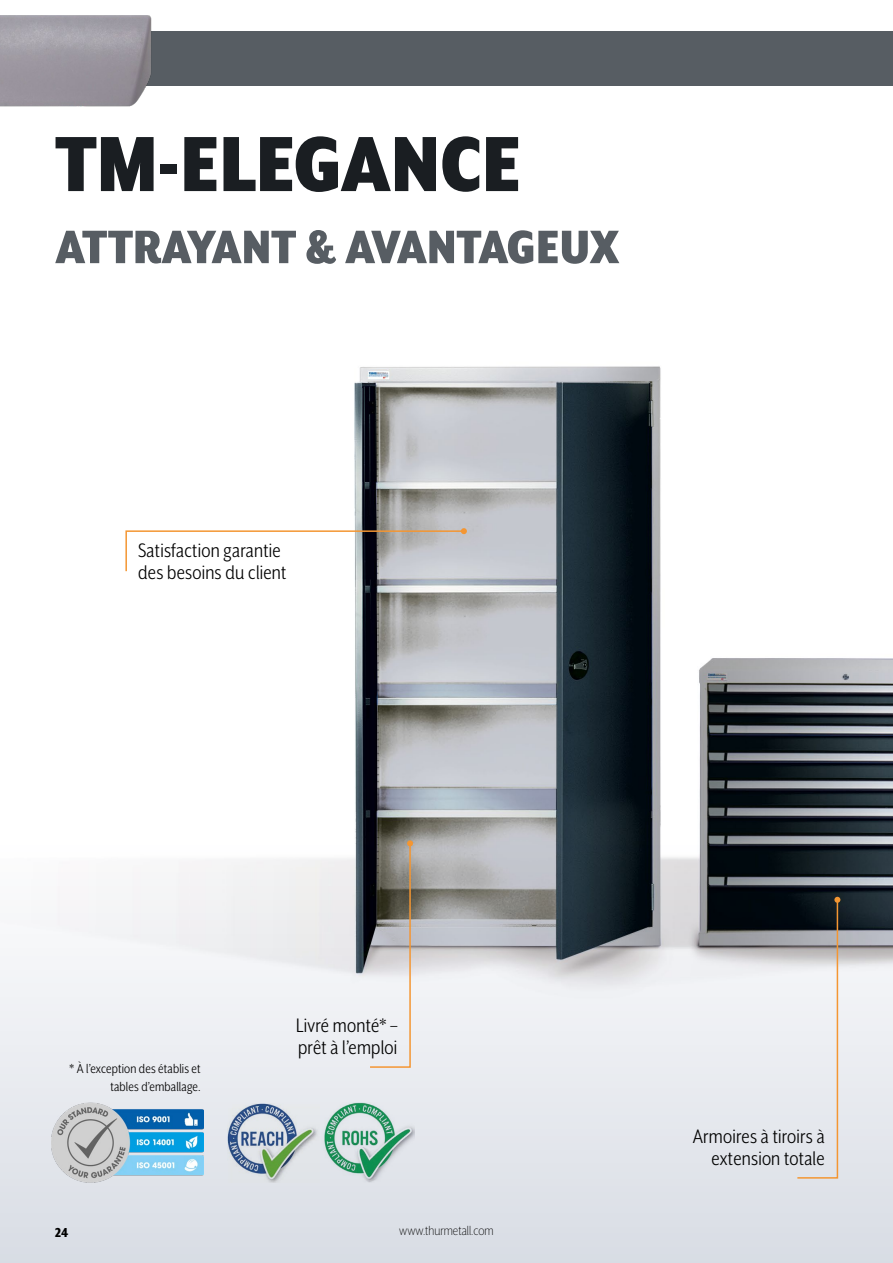
<style>
.page{position:relative;width:893px;height:1263px;background:#fff}
.page>*{position:absolute;margin:0;border:0;box-sizing:border-box;transform-origin:0 0}
.t1{font:900 90px "Mr Eaves XL San Nar OT";color:#1a1e22}
.t2{font:900 54px "Mr Eaves XL San Nar OT";color:#575d63}
.t3{font:22.5px/22.5px "Mr Eaves XL San Nar OT";letter-spacing:.01em;color:#000}
.t4{font:15px/18px "Mr Eaves XL San Nar OT";letter-spacing:.01em;color:#000;text-align:right}
.t5{font:300 15px "Mr Eaves XL San Nar OT";color:#000}
.t6{font:800 15px "Mr Eaves XL San Nar OT";color:#000}
</style>
<div class="page">
<div style="left:0;top:839px;width:893px;height:424px;background:#dde1e8"></div>
<div style="left:0;top:32px;width:893px;height:54px;background:#575d63"></div>
<img style="left:228px;top:1146px;width:76px;height:36px">
<img style="left:325px;top:1146px;width:77px;height:36px">
<img style="left:51px;top:1146px;width:152px;height:37px">
<img style="left:0;top:16px;width:169px;height:91px">
<img style="left:0;top:366px;width:893px;height:780px">
<svg style="left:796px;top:897px;width:44px;height:282px"></svg>
<svg style="left:369px;top:840px;width:44px;height:228px"></svg>
<svg style="left:125px;top:528px;width:342px;height:45px"></svg>
<h1 class="t1" style="left:55px;top:114px;width:467px">TM-ELEGANCE</h1>
<h2 class="t2" style="left:55px;top:217px;width:565px">ATTRAYANT &amp; AVANTAGEUX</h2>
<p class="t3" style="left:138px;top:538px;width:150px">Satisfaction garantie des besoins du client</p>
<p class="t4" style="left:70px;top:1059px;width:133px">* À l’exception des établis et tables d’emballage.</p>
<p class="t3" style="left:296px;top:1013px;width:103px">Livré monté* – prêt à l’emploi</p>
<p class="t6" style="left:55px;top:1224px;width:15px">24</p>
<p class="t5" style="left:399px;top:1223px;width:96px">www.thurmetall.com</p>
<p class="t3" style="left:693px;top:1124px;width:133px;text-align:right">Armoires à tiroirs à extension totale</p>
</div>
